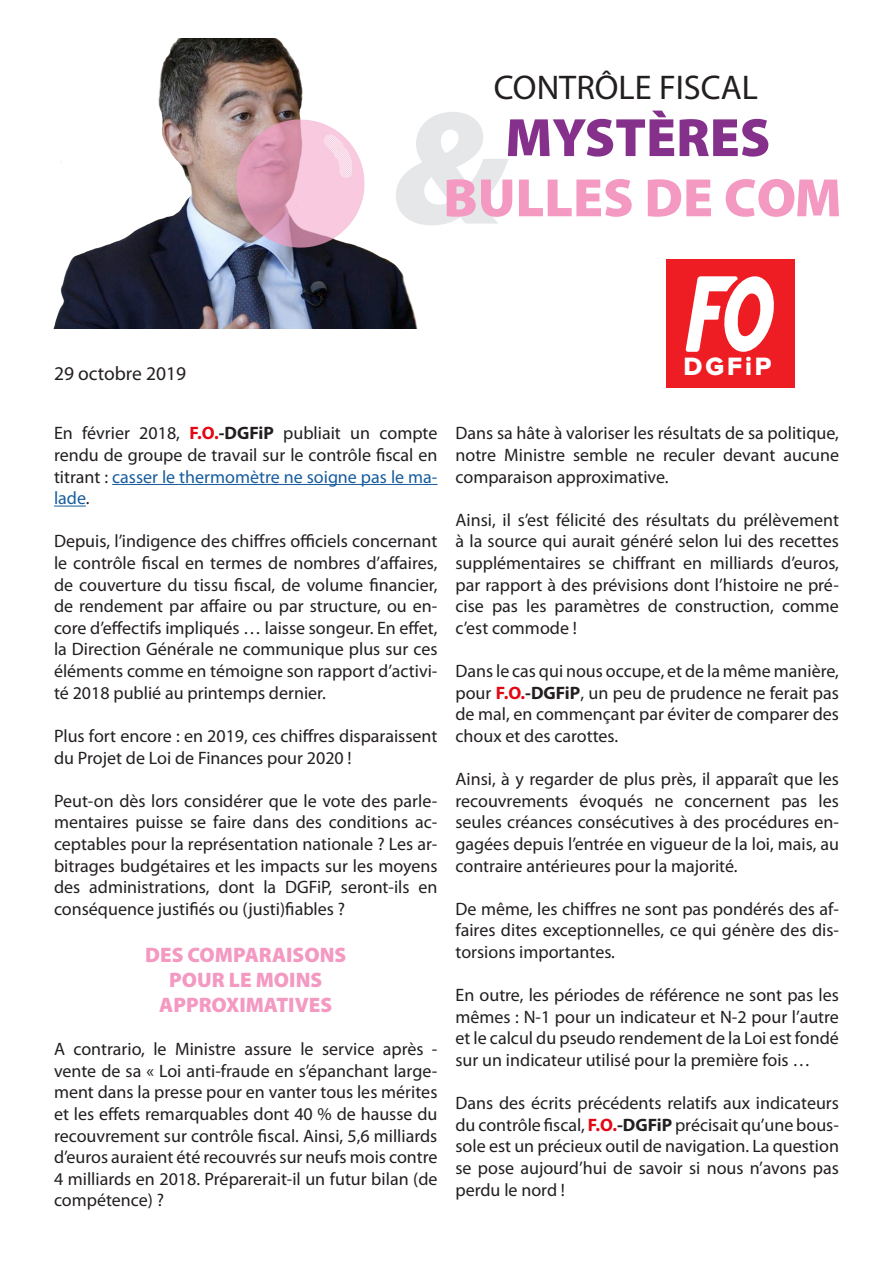
<style>
.page{position:relative;width:893px;height:1263px;background:#fff}
.page>*{position:absolute;margin:0;border:0;box-sizing:border-box;transform-origin:0 0}
.t1{font:italic 900 163.05px "Myriad Pro";color:#e6e7e9}
.t2{font:900 54.45px "Myriad Pro";color:#f499c2}
.t3{font:900 54.45px "Myriad Pro";color:#85318c}
.t4{font:34.35px "Myriad Pro";color:#231f20}
.t5{font:26.1px "Proxima Nova Extrabld";letter-spacing:.11em;color:#fff}
.t6{font:900 21px "Myriad Pro";color:#f499c2}
.t7{font:19.5px "Myriad Pro";color:#231f20}
.t8{font:18px/21.6px "Myriad Pro";color:#231f20;text-align:justify}
.s1{font-weight:700;color:#e30713}
.s2{font-weight:700}
.s3{color:#175d9e}
</style>
<div class="page">
<hr style="left:112px;top:484px;width:325px;height:1px;background:#175d9e">
<hr style="left:54px;top:506px;width:32px;height:1px;background:#175d9e">
<div style="left:666px;top:259px;width:129px;height:129px;background:#ee1d23"></div>
<svg style="left:686px;top:276px;width:88px;height:76px"></svg>
<img style="left:54px;top:38px;width:364px;height:291px">
<h3 class="t4" style="left:494px;top:66px;width:266px">CONTRÔLE FISCAL</h3>
<h1 class="t1" style="left:393px;top:60px;width:116px">&amp;</h1>
<h2 class="t3" style="left:505px;top:107px;width:267px">MYSTÈRES</h2>
<h2 class="t2" style="left:443px;top:167px;width:400px">BULLES DE COM</h2>
<p class="t7" style="left:54px;top:362px;width:134px">29 octobre 2019</p>
<p class="t5" style="left:684px;top:355px;width:90px">DGFiP</p>
<p class="t8" style="left:54px;top:422px;width:385px">En février 2018, <span class="s1">F.O.</span><span class="s2">-DGFiP</span> publiait un compte rendu de groupe de travail sur le contrôle fiscal en titrant : <span class="s3">casser le thermomètre ne soigne pas le ma&shy;lade</span>.</p>
<p class="t8" style="left:54px;top:530px;width:385px">Depuis, l’indigence des chiffres officiels concernant le contrôle fiscal en termes de nombres d’affaires, de couverture du tissu fiscal, de volume financier, de rendement par affaire ou par structure, ou en&shy;core d’effectifs impliqués … laisse songeur. En effet, la Direction Générale ne communique plus sur ces éléments comme en témoigne son rapport d’activi&shy;té 2018 publié au printemps dernier.</p>
<p class="t8" style="left:54px;top:725px;width:385px">Plus fort encore : en 2019, ces chiffres disparaissent du Projet de Loi de Finances pour 2020 !</p>
<p class="t8" style="left:54px;top:789px;width:385px">Peut-on dès lors considérer que le vote des parle&shy;mentaires puisse se faire dans des conditions ac&shy;ceptables pour la représentation nationale ? Les ar&shy;bitrages budgétaires et les impacts sur les moyens des administrations, dont la DGFiP, seront-ils en conséquence justifiés ou (justi)fiables ?</p>
<p class="t6" style="left:145px;top:942px;width:203px">DES COMPARAISONS</p>
<p class="t6" style="left:169px;top:968px;width:155px">POUR LE MOINS</p>
<p class="t6" style="left:159px;top:993px;width:174px">APPROXIMATIVES</p>
<p class="t8" style="left:54px;top:1038px;width:385px">A contrario, le Ministre assure le service après - vente de sa « Loi anti-fraude en s’épanchant large&shy;ment dans la presse pour en vanter tous les mérites et les effets remarquables dont 40 % de hausse du recouvrement sur contrôle fiscal. Ainsi, 5,6 milliards d’euros auraient été recouvrés sur neufs mois contre 4 milliards en 2018. Préparerait-il un futur bilan (de compétence) ?</p>
<p class="t8" style="left:455px;top:422px;width:385px">Dans sa hâte à valoriser les résultats de sa politique, notre Ministre semble ne reculer devant aucune comparaison approximative.</p>
<p class="t8" style="left:455px;top:509px;width:385px">Ainsi, il s’est félicité des résultats du prélèvement à la source qui aurait généré selon lui des recettes supplémentaires se chiffrant en milliards d’euros, par rapport à des prévisions dont l’histoire ne pré&shy;cise pas les paramètres de construction, comme c’est commode !</p>
<p class="t8" style="left:455px;top:660px;width:385px">Dans le cas qui nous occupe, et de la même manière, pour <span class="s1">F.O.</span><span class="s2">-DGFiP</span>, un peu de prudence ne ferait pas de mal, en commençant par éviter de comparer des choux et des carottes.</p>
<p class="t8" style="left:455px;top:768px;width:385px">Ainsi, à y regarder de plus près, il apparaît que les recouvrements évoqués ne concernent pas les seules créances consécutives à des procédures en&shy;gagées depuis l’entrée en vigueur de la loi, mais, au contraire antérieures pour la majorité.</p>
<p class="t8" style="left:455px;top:897px;width:385px">De même, les chiffres ne sont pas pondérés des af&shy;faires dites exceptionnelles, ce qui génère des dis&shy;torsions importantes.</p>
<p class="t8" style="left:455px;top:984px;width:385px">En outre, les périodes de référence ne sont pas les mêmes : N-1 pour un indicateur et N-2 pour l’autre et le calcul du pseudo rendement de la Loi est fondé sur un indicateur utilisé pour la première fois …</p>
<p class="t8" style="left:455px;top:1092px;width:385px">Dans des écrits précédents relatifs aux indicateurs du contrôle fiscal, <span class="s1">F.O.</span><span class="s2">-DGFiP</span> précisait qu’une bous&shy;sole est un précieux outil de navigation. La question se pose aujourd’hui de savoir si nous n’avons pas perdu le nord !</p>
</div>
